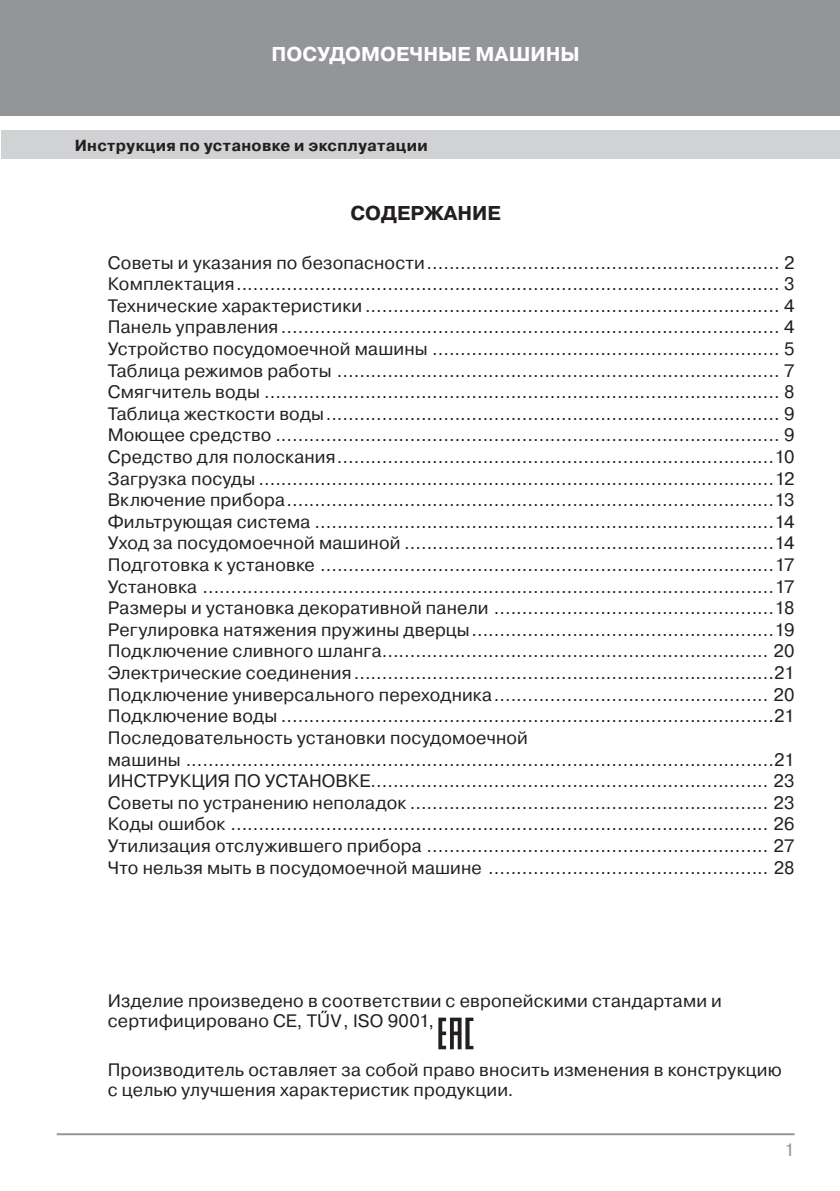
<style>
.page{position:relative;width:840px;height:1191px;background:#fff}
.page>*{position:absolute;margin:0;border:0;box-sizing:border-box;transform-origin:0 0}
.t1{font:700 20px "Pragmatica C";color:#fff}
.t2{font:700 20px "Pragmatica C";color:#231f20}
.t3{font:18px/21.6px "Pragmatica C";letter-spacing:.01em;color:#231f20}
.t4{font:18px "Pragmatica C";color:#939598}
.t5{font:700 16px "Pragmatica C";letter-spacing:.02em;color:#231f20}
.s1{font-family:"Arial"}
</style>
<div class="page">
<div style="left:0;top:0;width:839px;height:116px;background:#939598"></div>
<div style="left:1px;top:130px;width:838px;height:29px;background:#d1d2d4"></div>
<hr style="left:57px;top:1133px;width:737px;height:2px;background:#939598">
<svg style="left:438px;top:1017px;width:35px;height:32px"></svg>
<p class="t1" style="left:271px;top:43px;width:309px">ПОСУДОМОЕЧНЫЕ МАШИНЫ</p>
<p class="t5" style="left:75px;top:136px;width:354px">Инструкция по установке и эксплуатации</p>
<p class="t2" style="left:350px;top:202px;width:151px">СОДЕРЖАНИЕ</p>
<p class="t3" style="left:108px;top:252px;width:688px">Советы и указания по безопасности............................................................... 2<br>Комплектация................................................................................................. 3<br>Технические характеристики.......................................................................... 4<br>Панель управления ......................................................................................... 4<br>Устройство посудомоечной машины .............................................................. 5<br>Таблица режимов работы ............................................................................... 7<br>Смягчитель воды ............................................................................................ 8<br>Таблица жесткости воды................................................................................. 9<br>Моющее средство .......................................................................................... 9<br>Средство для полоскания..............................................................................10<br>Загрузка посуды ............................................................................................12<br>Включение прибора.......................................................................................13<br>Фильтрующая система ..................................................................................14<br>Уход за посудомоечной машиной ..................................................................14<br>Подготовка к установке .................................................................................17<br>Установка ......................................................................................................17<br>Размеры и установка декоративной панели ..................................................18<br>Регулировка натяжения пружины дверцы......................................................19<br>Подключение сливного шланга..................................................................... 20<br>Электрические соединения...........................................................................21<br>Подключение универсального переходника................................................. 20<br>Подключение воды ........................................................................................21<br>Последовательность установки посудомоечной<br>машины .........................................................................................................21<br>ИНСТРУКЦИЯ ПО УСТАНОВКЕ....................................................................... 23<br>Советы по устранению неполадок ................................................................ 23<br>Коды ошибок ................................................................................................ 26<br>Утилизация отслужившего прибора ............................................................. 27<br>Что нельзя мыть в посудомоечной машине .................................................. 28</p>
<p class="t3" style="left:108px;top:991px;width:615px;line-height:20px">Изделие произведено в соответствии с европейскими стандартами и сертифицировано СЕ, T<span class="s1">Ű</span>V , ISO 9001,</p>
<p class="t3" style="left:108px;top:1059px;width:675px;line-height:20px">Производитель оставляет за собой право вносить изменения в конструкцию с целью улучшения характеристик продукции.</p>
<p class="t4" style="left:783px;top:1139px;width:12px">1</p>
</div>
